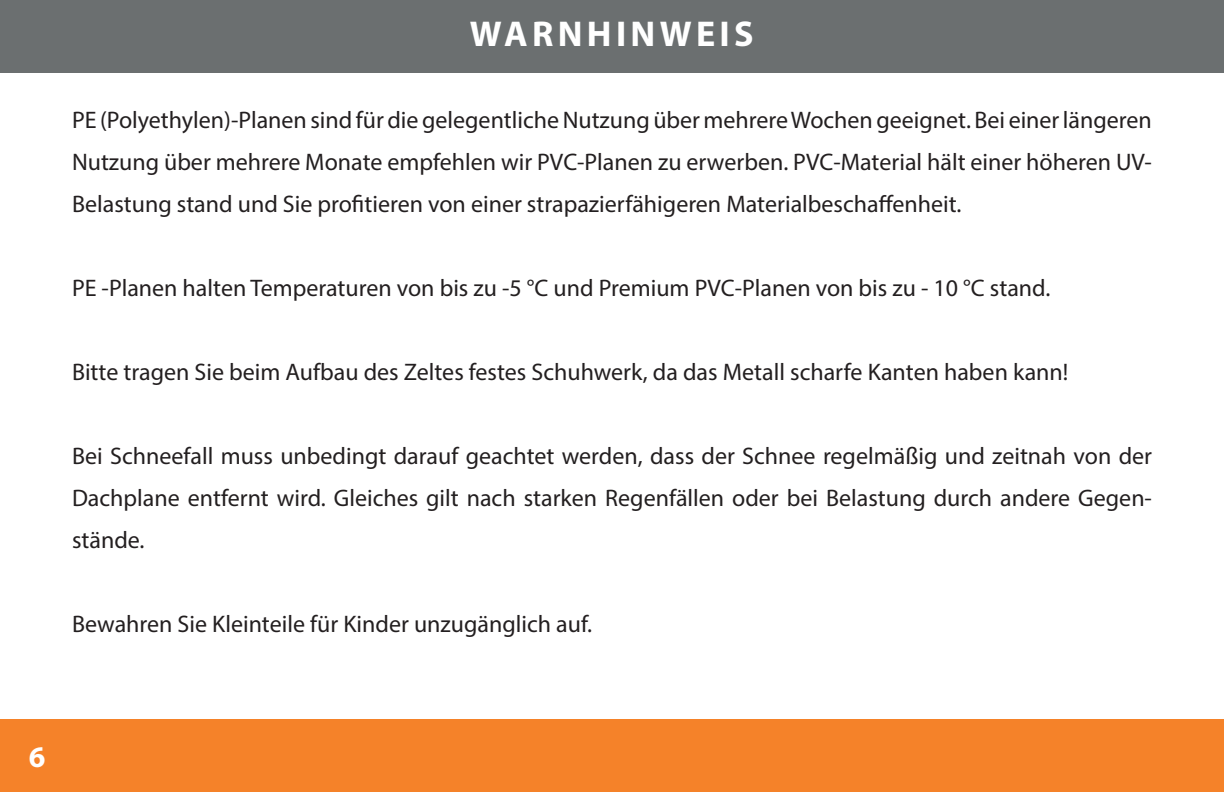
<style>
.page{position:relative;width:1224px;height:792px;background:#fff}
.page>*{position:absolute;margin:0;border:0;box-sizing:border-box;transform-origin:0 0}
.t1{font:700 36px "Myriad Pro";letter-spacing:.12em;color:#fff}
.t2{font:700 30px "Myriad Pro";color:#fff}
.t3{font:24px/42px "Myriad Pro";color:#231f20;text-align:justify}
</style>
<div class="page">
<div style="left:0;top:719px;width:1224px;height:72px;background:#f58229"></div>
<div style="left:0;top:1px;width:1224px;height:72px;background:#6b6f70"></div>
<h1 class="t1" style="left:470px;top:10px;width:285px">WARNHINWEIS</h1>
<p class="t3" style="left:72px;top:98px;width:1081px">PE (Polyethylen)-Planen sind für die gelegentliche Nutzung über mehrere Wochen geeignet. Bei einer längeren Nutzung über mehrere Monate empfehlen wir PVC-Planen zu erwerben. PVC-Material hält einer höheren UV-Belastung stand und Sie profitieren von einer strapazierfähigeren Materialbeschaffenheit.</p>
<p class="t3" style="left:72px;top:266px;width:980px">PE -Planen halten Temperaturen von bis zu -5 °C und Premium PVC-Planen von bis zu - 10 °C stand.</p>
<p class="t3" style="left:72px;top:350px;width:998px">Bitte tragen Sie beim Aufbau des Zeltes festes Schuhwerk, da das Metall scharfe Kanten haben kann!</p>
<p class="t3" style="left:72px;top:434px;width:1082px">Bei Schneefall muss unbedingt darauf geachtet werden, dass der Schnee regelmäßig und zeitnah von der Dachplane entfernt wird. Gleiches gilt nach starken Regenfällen oder bei Belastung durch andere Gegen&shy;stände.</p>
<p class="t3" style="left:72px;top:602px;width:522px">Bewahren Sie Kleinteile für Kinder unzugänglich auf.</p>
<p class="t2" style="left:29px;top:737px;width:18px">6</p>
</div>
